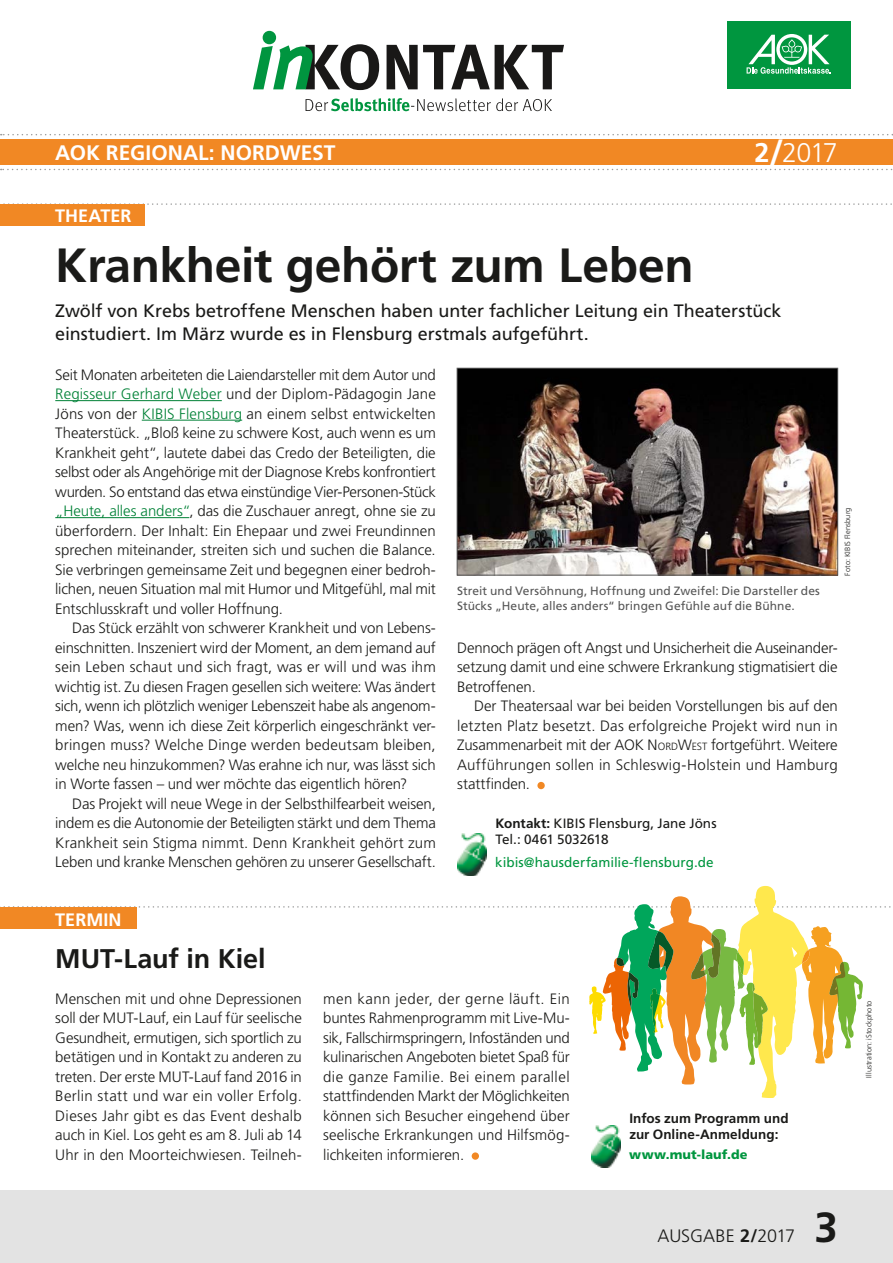
<style>
.page{position:relative;width:893px;height:1263px;background:#fff}
.page>*{position:absolute;margin:0;border:0;box-sizing:border-box;transform-origin:0 0}
.h2_Head_A_26-30pt_groß{font:700 48px "Frutiger LT";letter-spacing:-.01em;color:#1a1a18}
.t1{font:700 42px "Frutiger LT";color:#1a1a18}
.h2_Head_C_18pt_MELDUNGEN_ohne_Vorspann{font:700 27px "Frutiger LT";letter-spacing:-.005em;color:#1a1a18}
.t2{font:300 27px "Frutiger LT";color:#fff}
.t3{font:700 21px "Frutiger LT";color:#fff}
.P_Vorspann_A_Head_A_-_groß{font:18px/22.5px "Frutiger LT";letter-spacing:-.005em;color:#1a1a18}
.t4{font:300 18px "Frutiger LT";letter-spacing:-.005em;color:#1a1a18}
.h1_xx_RUBRIK_xx{font:700 18px "Frutiger LT";color:#fff}
.P_copy_BLOCK_oE{font:300 15px/19.5px "Frutiger LT";letter-spacing:-.005em;color:#1a1a18;text-align:justify}
.P_copy_BLOCK_mE{font:300 15px/19.5px "Frutiger LT";letter-spacing:-.005em;color:#1a1a18;text-align:justify}
.P_1_Kontakt_Mehr_Infos_unter_schwarz{font:13.5px "Frutiger LT";color:#1a1a18}
.P_3_Web_grün_bold{font:700 13.5px/15.6px "Frutiger LT";letter-spacing:.005em;color:#1a1a18}
.P_2_Mail_grün{font:13.5px "Frutiger LT";color:#00963f}
.P_3_Web_grün_bold-2{font:900 12.75px "Frutiger LT";letter-spacing:.01em;color:#00963f}
.P_BU{font:12px/14.7px "Frutiger LT";letter-spacing:.005em;color:#565656}
.t5{font:300 7.5px "Frutiger LT";letter-spacing:.01em;color:#1a1a18}
.s1{font-weight:700}
.s2{font-weight:700;font-size:36px}
.s3{color:#008136}
.s4{font-style:inherit}
.s5{font-size:10.5px}
</style>
<div class="page">
<div style="left:0;top:1191px;width:893px;height:72px;background:#e3e3e3"></div>
<svg style="left:1px;top:169px;width:892px;height:1px"></svg>
<div style="left:0;top:139px;width:893px;height:26px;background:#f18824"></div>
<svg style="left:1px;top:134px;width:892px;height:1px"></svg>
<div style="left:727px;top:21px;width:123px;height:68px;background:#00963f"></div>
<svg style="left:747px;top:34px;width:84px;height:40px"></svg>
<svg style="left:306px;top:98px;width:246px;height:13px"></svg>
<svg style="left:253px;top:31px;width:311px;height:60px"></svg>
<hr style="left:55px;top:400px;width:167px;height:1px;background:#008136">
<hr style="left:142px;top:420px;width:100px;height:1px;background:#008136">
<hr style="left:55px;top:517px;width:134px;height:1px;background:#008136">
<div style="left:537px;top:782px;width:8px;height:7px;background:#f18824;border-radius:50%"></div>
<svg style="left:0;top:203px;width:892px;height:2px"></svg>
<div style="left:0;top:205px;width:145px;height:21px;background:#f18824"></div>
<div style="left:472px;top:1152px;width:7px;height:8px;background:#f18824;border-radius:50%"></div>
<img style="left:458px;top:834px;width:28px;height:42px">
<img style="left:591px;top:1125px;width:29px;height:42px">
<svg style="left:0;top:886px;width:891px;height:212px"></svg>
<img style="left:459px;top:370px;width:377px;height:203px">
<div style="left:457px;top:368px;width:381px;height:207px;border:1px solid #565656"></div>
<h3 class="t3" style="left:55px;top:141px;width:282px">AOK REGIONAL: NORDWEST</h3>
<h3 class="t2" style="left:754px;top:137px;width:85px"><span class="s1">2</span><span class="s2">/</span>2017</h3>
<h1 class="h1_xx_RUBRIK_xx" style="left:55px;top:206px;width:78px">THEATER</h1>
<h2 class="h2_Head_A_26-30pt_groß" style="left:55px;top:237px;width:640px">Krankheit gehört zum Leben</h2>
<p class="P_Vorspann_A_Head_A_-_groß" style="left:55px;top:300px;width:728px">Zwölf von Krebs betroffene Menschen haben unter fachlicher Leitung ein Theaterstück einstudiert. Im März wurde es in Flensburg erstmals aufgeführt.</p>
<p class="P_copy_BLOCK_oE" style="left:55px;top:365px;width:382px">Seit Monaten arbeiteten die Laiendarsteller mit dem Autor und <span class="s3">Regisseur Gerhard Weber</span> und der Diplom-Pädagogin Jane Jöns von der <span class="s3">KIBIS Flensburg</span> an einem selbst entwickelten Theaterstück. „Bloß keine zu schwere Kost, auch wenn es um Krankheit geht“, lautete dabei das Credo der Beteiligten, die selbst oder als Angehörige mit der Diagnose Krebs konfrontiert wurden. So entstand das etwa einstündige Vier-Personen-Stück <span class="s3">„Heute, alles anders“</span>, das die Zuschauer anregt, ohne sie zu überfordern. Der Inhalt: Ein Ehepaar und zwei Freundinnen sprechen miteinander, streiten sich und suchen die Balance.<br>Sie verbringen gemeinsame Zeit und begegnen einer bedroh&shy;lichen, neuen Situation mal mit Humor und Mitgefühl, mal mit Entschlusskraft und voller Hoffnung.</p>
<p class="P_copy_BLOCK_mE" style="left:55px;top:618px;width:382px;text-indent:17px">Das Stück erzählt von schwerer Krankheit und von Lebens&shy;einschnitten. Inszeniert wird der Moment, an dem jemand auf sein Leben schaut und sich fragt, was er will und was ihm wichtig ist. Zu diesen Fragen gesellen sich weitere: Was ändert sich, wenn ich plötzlich weniger Lebenszeit habe als angenom&shy;men? Was, wenn ich diese Zeit körperlich eingeschränkt ver&shy;bringen muss? Welche Dinge werden bedeutsam bleiben, welche neu hinzukommen? Was erahne ich nur, was lässt sich in Worte fassen – und wer möchte das eigentlich hören?</p>
<p class="P_copy_BLOCK_mE" style="left:55px;top:794px;width:382px;text-indent:17px">Das Projekt will neue Wege in der Selbsthilfearbeit weisen, indem es die Autonomie der Beteiligten stärkt und dem Thema Krankheit sein Stigma nimmt. Denn Krankheit gehört zum Leben und kranke Menschen gehören zu unserer Gesellschaft.</p>
<p class="P_BU" style="left:457px;top:584px;width:364px">Streit und Versöhnung, Hoffnung und Zweifel: Die Darsteller des<br>Stücks „Heute, alles anders“ bringen Gefühle auf die Bühne.</p>
<p class="t5" style="left:843px;top:575px;width:69px;rotate:-90deg">Foto: KIBIS Flensburg</p>
<p class="P_copy_BLOCK_mE" style="left:457px;top:638px;width:382px">Dennoch prägen oft Angst und Unsicherheit die Auseinander&shy;setzung damit und eine schwere Erkrankung stigmatisiert die Betroffenen.</p>
<p class="P_copy_BLOCK_mE" style="left:457px;top:696px;width:382px;text-indent:17px">Der Theatersaal war bei beiden Vorstellungen bis auf den letzten Platz besetzt. Das erfolgreiche Projekt wird nun in Zusammenarbeit mit der AOK <span class="s4">N</span><span class="s5">ORD</span><span class="s4">W</span><span class="s5">EST</span> fortgeführt. Weitere Aufführungen sollen in Schleswig-Holstein und Hamburg stattfinden.</p>
<p class="P_1_Kontakt_Mehr_Infos_unter_schwarz" style="left:495px;top:815px;width:223px"><span class="s1">Kontakt:</span> KIBIS Flensburg, Jane Jöns</p>
<p class="P_1_Kontakt_Mehr_Infos_unter_schwarz" style="left:495px;top:831px;width:115px">Tel.: 0461 5032618</p>
<p class="P_2_Mail_grün" style="left:495px;top:854px;width:220px">kibis@hausderfamilie-flensburg.de</p>
<h1 class="h1_xx_RUBRIK_xx" style="left:55px;top:909px;width:68px">TERMIN</h1>
<h2 class="h2_Head_C_18pt_MELDUNGEN_ohne_Vorspann" style="left:55px;top:943px;width:212px">MUT-Lauf in Kiel</h2>
<p class="P_copy_BLOCK_oE" style="left:55px;top:989px;width:248px">Menschen mit und ohne Depressionen soll der MUT-Lauf, ein Lauf für seelische Gesundheit, ermutigen, sich sportlich zu betätigen und in Kontakt zu anderen zu treten. Der erste MUT-Lauf fand 2016 in Berlin statt und war ein voller Erfolg.<br>Dieses Jahr gibt es das Event deshalb auch in Kiel. Los geht es am 8. Juli ab 14<br>Uhr in den Moorteichwiesen. Teilneh-</p>
<p class="P_copy_BLOCK_oE" style="left:323px;top:989px;width:248px">men kann jeder, der gerne läuft. Ein buntes Rahmenprogramm mit Live-Mu&shy;sik, Fallschirmspringern, Infoständen und kulinarischen Angeboten bietet Spaß für die ganze Familie. Bei einem parallel stattfindenden Markt der Möglichkeiten können sich Besucher eingehend über seelische Erkrankungen und Hilfsmög&shy;lichkeiten informieren.</p>
<p class="P_3_Web_grün_bold" style="left:629px;top:1111px;width:161px">Infos zum Programm und zur Online-Anmeldung:</p>
<p class="P_3_Web_grün_bold-2" style="left:629px;top:1146px;width:120px">www.mut-lauf.de</p>
<p class="t5" style="left:864px;top:1077px;width:78px;rotate:-90deg">Illustration: iStockphoto</p>
<p class="t4" style="left:658px;top:1225px;width:139px">AUSGABE <span class="s1">2/</span>2017</p>
<h2 class="t1" style="left:814px;top:1202px;width:25px">3</h2>
</div>
